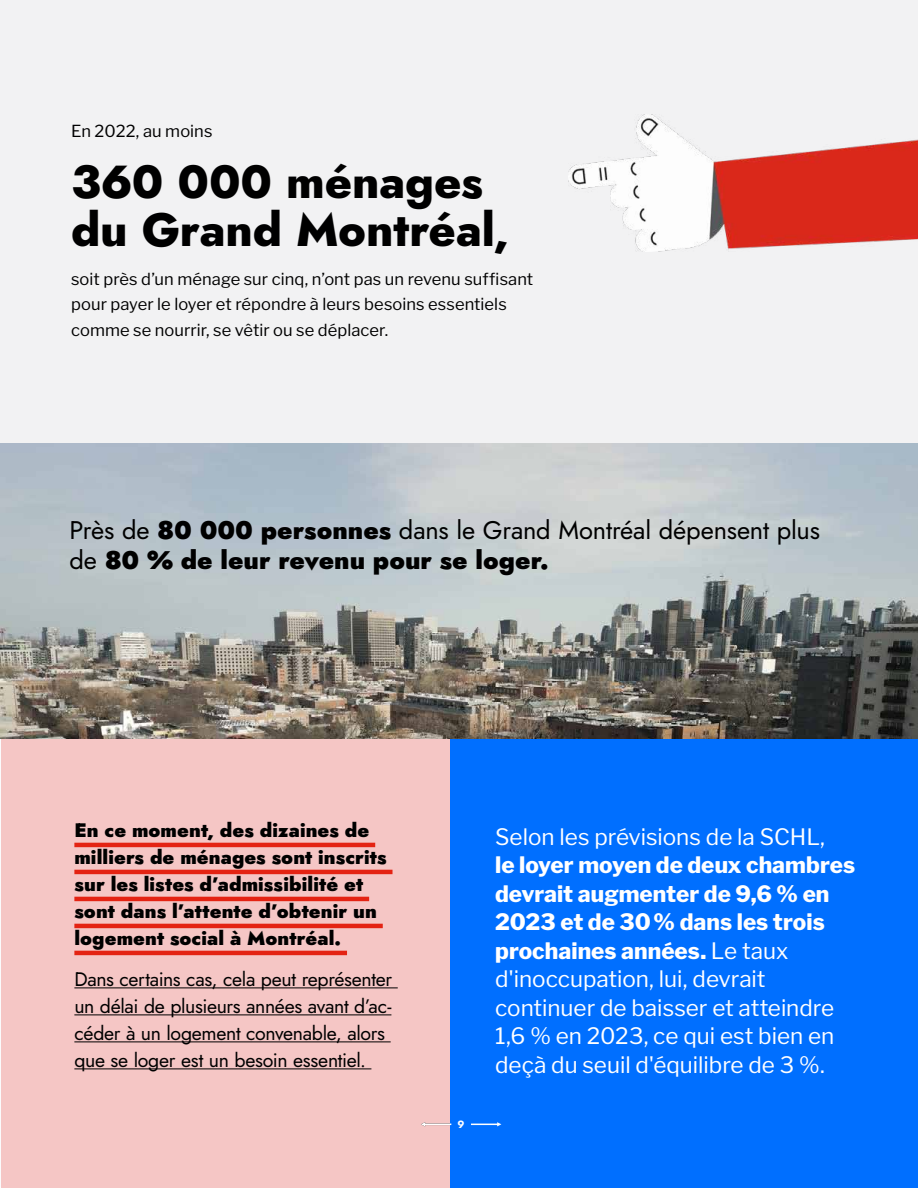
<style>
.page{position:relative;width:918px;height:1188px;background:#fff}
.page>*{position:absolute;margin:0;border:0;box-sizing:border-box;transform-origin:0 0}
.t1{font:800 46.5px/48px "Jost";letter-spacing:-.005em;color:#000}
.t2{font:900 25.5px/30px "Jost";color:#000}
.t3{font:22.5px/28.5px "Libre Franklin";color:#fff}
.t4{font:900 19.5px/27px "Jost";letter-spacing:.005em;color:#000}
.t5{font:19.5px/27px "Jost";letter-spacing:-.015em;color:#000}
.t6{font:16.5px/25.5px "Libre Franklin";letter-spacing:.005em;color:#000}
.t7{font:700 10.5px "Jost";color:#fff}
.s1{font-weight:400}
.s2{font-weight:800}
</style>
<div class="page">
<div style="left:1px;top:729px;width:481px;height:459px;background:#f5c6c5"></div>
<div style="left:450px;top:729px;width:468px;height:459px;background:#006fff"></div>
<img style="left:0;top:443px;width:918px;height:296px">
<div style="left:0;top:0;width:918px;height:443px;background:#f2f2f3"></div>
<hr style="left:74px;top:843px;width:301px;height:4px;background:#e42313">
<hr style="left:74px;top:870px;width:319px;height:4px;background:#e42313">
<hr style="left:74px;top:897px;width:295px;height:4px;background:#e42313">
<hr style="left:74px;top:924px;width:309px;height:4px;background:#e42313">
<hr style="left:74px;top:951px;width:273px;height:4px;background:#e42313">
<hr style="left:74px;top:987px;width:324px;height:1px;background:#000">
<hr style="left:74px;top:1014px;width:317px;height:1px;background:#000">
<hr style="left:74px;top:1041px;width:317px;height:1px;background:#000">
<hr style="left:74px;top:1068px;width:297px;height:1px;background:#000">
<img style="left:569px;top:115px;width:349px;height:136px">
<svg style="left:421px;top:1122px;width:30px;height:4px"></svg>
<svg style="left:471px;top:1122px;width:30px;height:4px"></svg>
<p class="t6" style="left:71px;top:118px;width:143px">En 2022, au moins</p>
<h1 class="t1" style="left:71px;top:158px;width:439px">360 000 ménages du Grand Montréal,</h1>
<p class="t6" style="left:71px;top:266px;width:464px">soit près d’un ménage sur cinq, n’ont pas un revenu suffisant pour payer le loyer et répondre à leurs besoins essentiels comme se nourrir, se vêtir ou se déplacer.</p>
<p class="t2" style="left:70px;top:516px;width:752px"><span class="s1">Près de</span> 80 000 personnes <span class="s1">dans le Grand Montréal dépensent plus de</span> 80 % de leur revenu pour se loger.</p>
<p class="t4" style="left:74px;top:817px;width:314px">En ce moment, des dizaines de milliers de ménages sont inscrits sur les listes d’admissibilité et sont dans l’attente d’obtenir un logement social à Montréal.</p>
<p class="t5" style="left:74px;top:966px;width:319px">Dans certains cas, cela peut représenter un délai de plusieurs années avant d’ac&shy;céder à un logement convenable, alors que se loger est un besoin essentiel.</p>
<p class="t7" style="left:458px;top:1117px;width:9px">9</p>
<p class="t3" style="left:495px;top:822px;width:331px">Selon les prévisions de la SCHL,</p>
<p class="t3" style="left:495px;top:851px;width:362px"><span class="s2">le loyer moyen de deux chambres devrait augmenter de 9,6 % en<br>2023 et de 30% dans les trois prochaines années.</span> Le taux d'inoccupation, lui, devrait continuer de baisser et atteindre<br>1,6 % en 2023, ce qui est bien en deçà du seuil d'équilibre de 3 %.</p>
</div>
